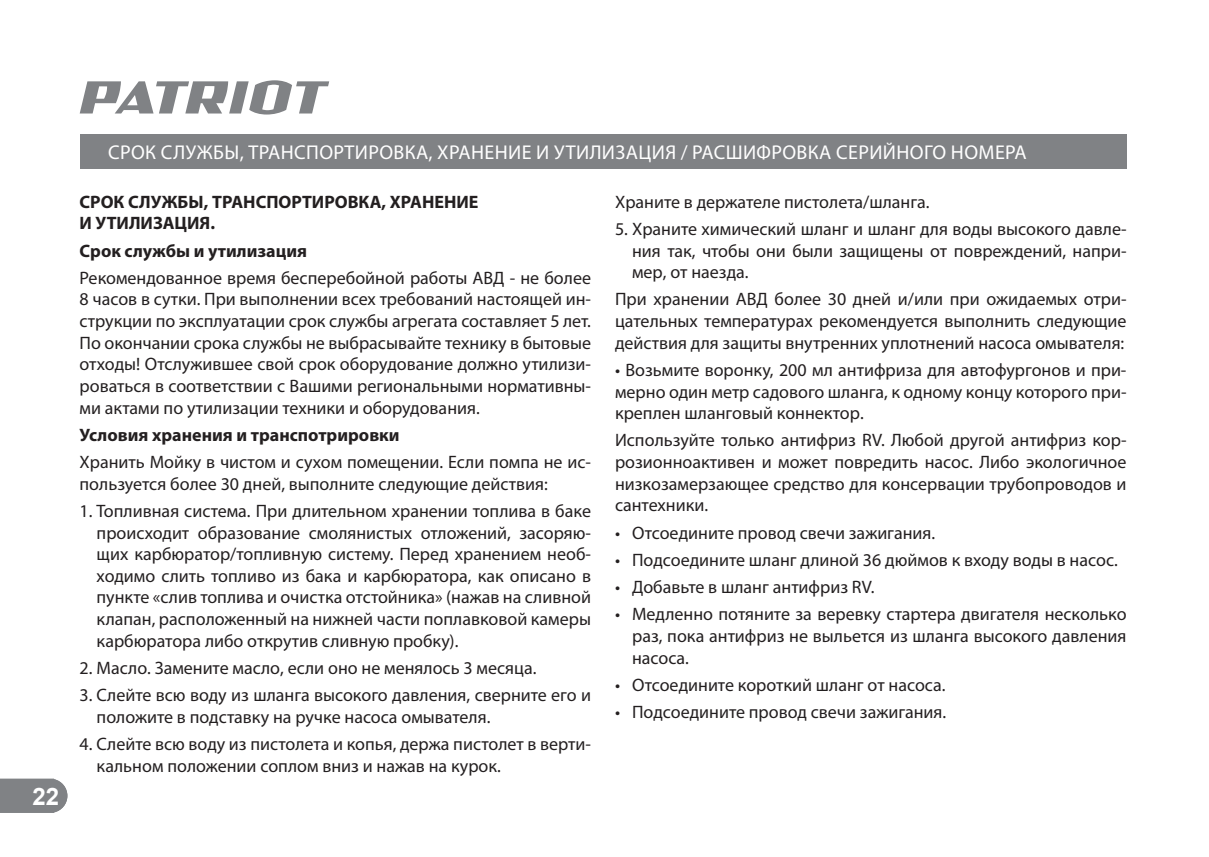
<style>
.page{position:relative;width:1209px;height:857px;background:#fff}
.page>*{position:absolute;margin:0;border:0;box-sizing:border-box;transform-origin:0 0}
.t1{font:700 24px "Arial";color:#fff}
.t2{font:20px "Myriad Pro";letter-spacing:.02em;color:#fff}
.t3{font:18px/21.6px "Myriad Pro";color:#231f20;text-align:justify}
.t4{font:700 18px/21.6px "Myriad Pro";color:#231f20}
</style>
<div class="page">
<svg style="left:80px;top:80px;width:249px;height:34px"></svg>
<svg style="left:0;top:778px;width:67px;height:34px;background:#87898c"></svg>
<div style="left:80px;top:134px;width:1046px;height:34px;background:#808285"></div>
<h1 class="t1" style="left:32px;top:782px;width:28px">22</h1>
<p class="t2" style="left:108px;top:142px;width:920px">СРОК СЛУЖБЫ, ТРАНСПОРТИРОВКА, ХРАНЕНИЕ И УТИЛИЗАЦИЯ / РАСШИФРОВКА СЕРИЙНОГО НОМЕРА</p>
<p class="t4" style="left:80px;top:191px;width:400px">СРОК СЛУЖБЫ, ТРАНСПОРТИРОВКА, ХРАНЕНИЕ<br>И УТИЛИЗАЦИЯ.</p>
<p class="t4" style="left:80px;top:240px;width:229px">Срок службы и утилизация</p>
<p class="t3" style="left:80px;top:267px;width:513px">Рекомендованное время бесперебойной работы АВД - не более 8 часов в сутки. При выполнении всех требований настоящей ин&shy;струкции по эксплуатации срок службы агрегата составляет 5 лет.<br>По окончании срока службы не выбрасывайте технику в бытовые отходы! Отслужившее свой срок оборудование должно утилизи&shy;роваться в соответствии с Вашими региональными нормативны&shy;ми актами по утилизации техники и оборудования.</p>
<p class="t4" style="left:80px;top:424px;width:321px">Условия хранения и транспотрировки</p>
<p class="t3" style="left:80px;top:452px;width:513px">Хранить Мойку в чистом и сухом помещении. Если помпа не ис&shy;пользуется более 30 дней, выполните следующие действия:</p>
<p class="t3" style="left:97px;top:500px;width:496px;text-indent:-17px">1. Топливная система. При длительном хранении топлива в баке происходит образование смолянистых отложений, засоряю&shy;щих карбюратор/топливную систему. Перед хранением необ&shy;ходимо слить топливо из бака и карбюратора, как описано в пункте «слив топлива и очистка отстойника» (нажав на сливной клапан, расположенный на нижней части поплавковой камеры карбюратора либо открутив сливную пробку).</p>
<p class="t3" style="left:80px;top:657px;width:458px">2. Масло. Замените масло, если оно не менялось 3 месяца.</p>
<p class="t3" style="left:97px;top:685px;width:496px;text-indent:-17px">3. Слейте всю воду из шланга высокого давления, сверните его и положите в подставку на ручке насоса омывателя.</p>
<p class="t3" style="left:97px;top:733px;width:496px;text-indent:-17px">4. Слейте всю воду из пистолета и копья, держа пистолет в верти&shy;кальном положении соплом вниз и нажав на курок.</p>
<p class="t3" style="left:615px;top:191px;width:316px">Храните в держателе пистолета/шланга.</p>
<p class="t3" style="left:632px;top:219px;width:496px;text-indent:-17px">5. Храните химический шланг и шланг для воды высокого давле&shy;ния так, чтобы они были защищены от повреждений, напри&shy;мер, от наезда.</p>
<p class="t3" style="left:615px;top:289px;width:513px">При хранении АВД более 30 дней и/или при ожидаемых отри&shy;цательных температурах рекомендуется выполнить следующие действия для защиты внутренних уплотнений насоса омывателя:</p>
<p class="t3" style="left:615px;top:359px;width:513px">• Возьмите воронку, 200 мл антифриза для автофургонов и при&shy;мерно один метр садового шланга, к одному концу которого при&shy;креплен шланговый коннектор.</p>
<p class="t3" style="left:615px;top:430px;width:513px">Используйте только антифриз RV. Любой другой антифриз кор&shy;розионноактивен и может повредить насос. Либо экологичное низкозамерзающее средство для консервации трубопроводов и сантехники.</p>
<p class="t3" style="left:615px;top:522px;width:322px">• Отсоедините провод свечи зажигания.</p>
<p class="t3" style="left:615px;top:549px;width:504px">• Подсоедините шланг длиной 36 дюймов к входу воды в насос.</p>
<p class="t3" style="left:615px;top:577px;width:261px">• Добавьте в шланг антифриз RV.</p>
<p class="t3" style="left:632px;top:604px;width:496px;text-indent:-17px">• Медленно потяните за веревку стартера двигателя несколько раз, пока антифриз не выльется из шланга высокого давления насоса.</p>
<p class="t3" style="left:615px;top:674px;width:332px">• Отсоедините короткий шланг от насоса.</p>
<p class="t3" style="left:615px;top:702px;width:333px">• Подсоедините провод свечи зажигания.</p>
</div>
